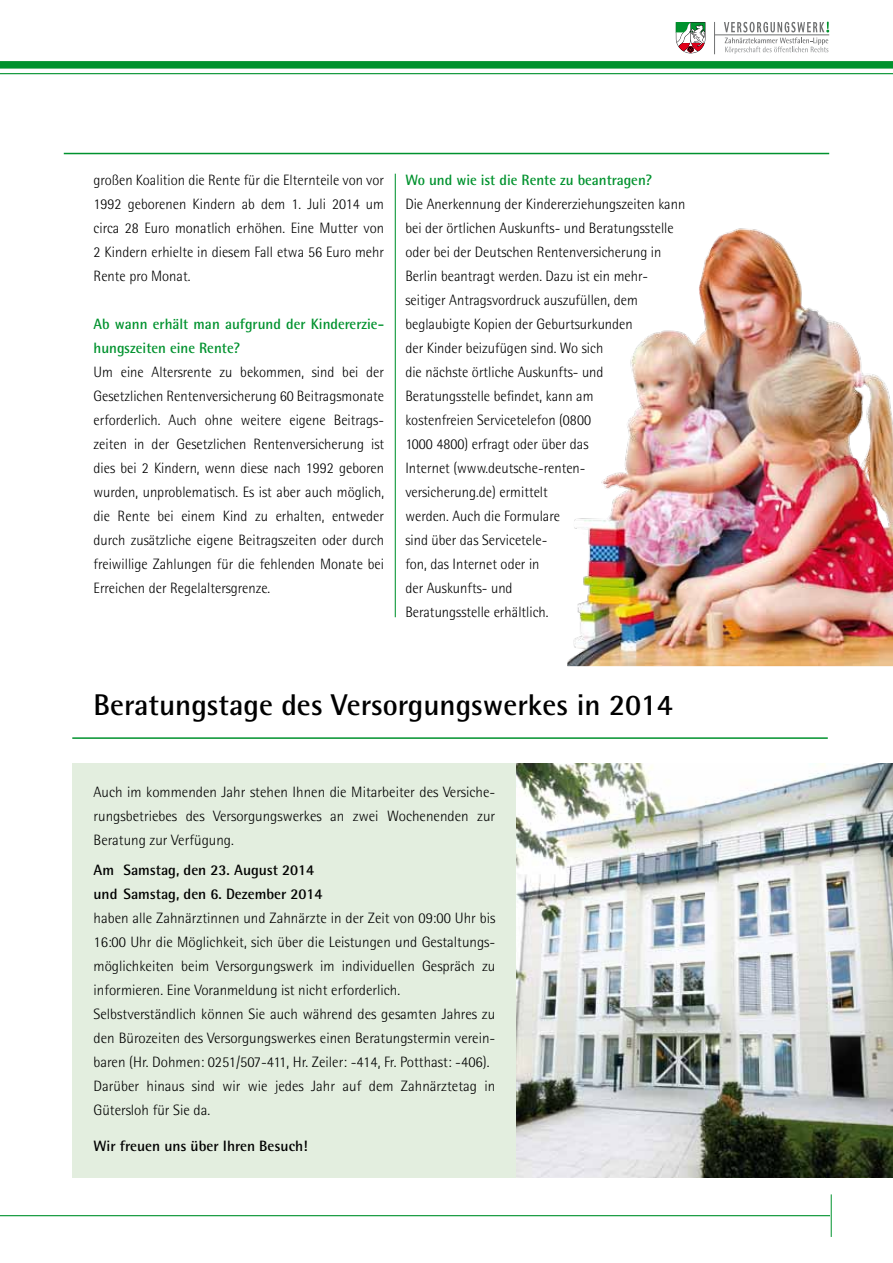
<style>
.page{position:relative;width:893px;height:1263px;background:#fff}
.page>*{position:absolute;margin:0;border:0;box-sizing:border-box;transform-origin:0 0}
.t1{font:700 30px "Rotis Semi Sans";color:#000}
.t2{font:300 15px/24px "Rotis Semi Sans";color:#000;text-align:justify}
.t3{font:700 15px/24px "Rotis Semi Sans";color:#00922e}
.t4{font:700 15px/24px "Rotis Semi Sans";color:#000}
</style>
<div class="page">
<div style="left:0;top:61px;width:893px;height:8px;background:#00922e"></div>
<hr style="left:0;top:1215px;width:830px;height:1px;background:#00922e">
<hr style="left:0;top:73px;width:893px;height:1px;background:#00922e">
<hr style="left:831px;top:1194px;width:1px;height:43px;background:#00922e">
<div style="left:72px;top:764px;width:821px;height:414px;background:#e3eedf"></div>
<img style="left:517px;top:764px;width:376px;height:414px">
<hr style="left:72px;top:737px;width:756px;height:2px;background:#00922e">
<svg style="left:725px;top:38px;width:103px;height:16px"></svg>
<svg style="left:724px;top:22px;width:105px;height:10px"></svg>
<hr style="left:715px;top:35px;width:114px;height:1px;background:#707172">
<hr style="left:714px;top:22px;width:1px;height:32px;background:#707172">
<svg style="left:676px;top:22px;width:29px;height:31px"></svg>
<hr style="left:395px;top:174px;width:1px;height:443px;background:#00922e">
<hr style="left:64px;top:153px;width:765px;height:1px;background:#00922e">
<img style="left:567px;top:228px;width:326px;height:438px">
<p class="t2" style="left:94px;top:168px;width:292px">großen Koalition die Rente für die Elternteile von vor 1992 geborenen Kindern ab dem 1. Juli 2014 um circa 28 Euro monatlich erhöhen. Eine Mutter von 2 Kindern erhielte in diesem Fall etwa 56 Euro mehr Rente pro Monat.</p>
<p class="t3" style="left:94px;top:312px;width:292px">Ab wann erhält man aufgrund der Kindererzie&shy;hungszeiten eine Rente?</p>
<p class="t2" style="left:94px;top:360px;width:292px">Um eine Altersrente zu bekommen, sind bei der Gesetzlichen Rentenversicherung 60 Beitragsmonate erforderlich. Auch ohne weitere eigene Beitrags&shy;zeiten in der Gesetzlichen Rentenversicherung ist dies bei 2 Kindern, wenn diese nach 1992 geboren wurden, unproblematisch. Es ist aber auch möglich, die Rente bei einem Kind zu erhalten, entweder durch zusätzliche eigene Beitragszeiten oder durch freiwillige Zahlungen für die fehlenden Monate bei Erreichen der Regelaltersgrenze.</p>
<p class="t3" style="left:405px;top:168px;width:248px">Wo und wie ist die Rente zu beantragen?</p>
<p class="t2" style="left:405px;top:192px;width:281px;text-align:left">Die Anerkennung der Kindererziehungszeiten kann bei der örtlichen Auskunfts- und Beratungsstelle oder bei der Deutschen Rentenversicherung in Berlin beantragt werden. Dazu ist ein mehr&shy;seitiger Antragsvordruck auszufüllen, dem beglaubigte Kopien der Geburtsurkunden<br>der Kinder beizufügen sind. Wo sich<br>die nächste örtliche Auskunfts- und Beratungsstelle befindet, kann am<br>kostenfreien Servicetelefon (0800<br>1000 4800) erfragt oder über das<br>Internet (www.deutsche-renten-<br>versicherung.de) ermittelt<br>werden. Auch die Formulare<br>sind über das Servicetele-<br>fon, das Internet oder in<br>der Auskunfts- und<br>Beratungsstelle erhältlich.</p>
<h1 class="t1" style="left:94px;top:686px;width:581px">Beratungstage des Versorgungswerkes in 2014</h1>
<p class="t2" style="left:94px;top:779px;width:403px">Auch im kommenden Jahr stehen Ihnen die Mitarbeiter des Versiche&shy;rungsbetriebes des Versorgungswerkes an zwei Wochenenden zur Beratung zur Verfügung.</p>
<p class="t4" style="left:94px;top:857px;width:230px">Am Samstag, den 23. August 2014 und Samstag, den 6. Dezember 2014</p>
<p class="t2" style="left:94px;top:905px;width:403px;text-align:left">haben alle Zahnärztinnen und Zahnärzte in der Zeit von 09:00 Uhr bis 16:00 Uhr die Möglichkeit, sich über die Leistungen und Gestaltungs&shy;möglichkeiten beim Versorgungswerk im individuellen Gespräch zu informieren. Eine Voranmeldung ist nicht erforderlich.<br>Selbstverständlich können Sie auch während des gesamten Jahres zu den Bürozeiten des Versorgungswerkes einen Beratungstermin verein&shy;baren (Hr. Dohmen: 0251/507-411, Hr. Zeiler: -414, Fr. Potthast: -406).<br>Darüber hinaus sind wir wie jedes Jahr auf dem Zahnärztetag in Gütersloh für Sie da.</p>
<p class="t4" style="left:94px;top:1133px;width:216px">Wir freuen uns über Ihren Besuch!</p>
</div>
